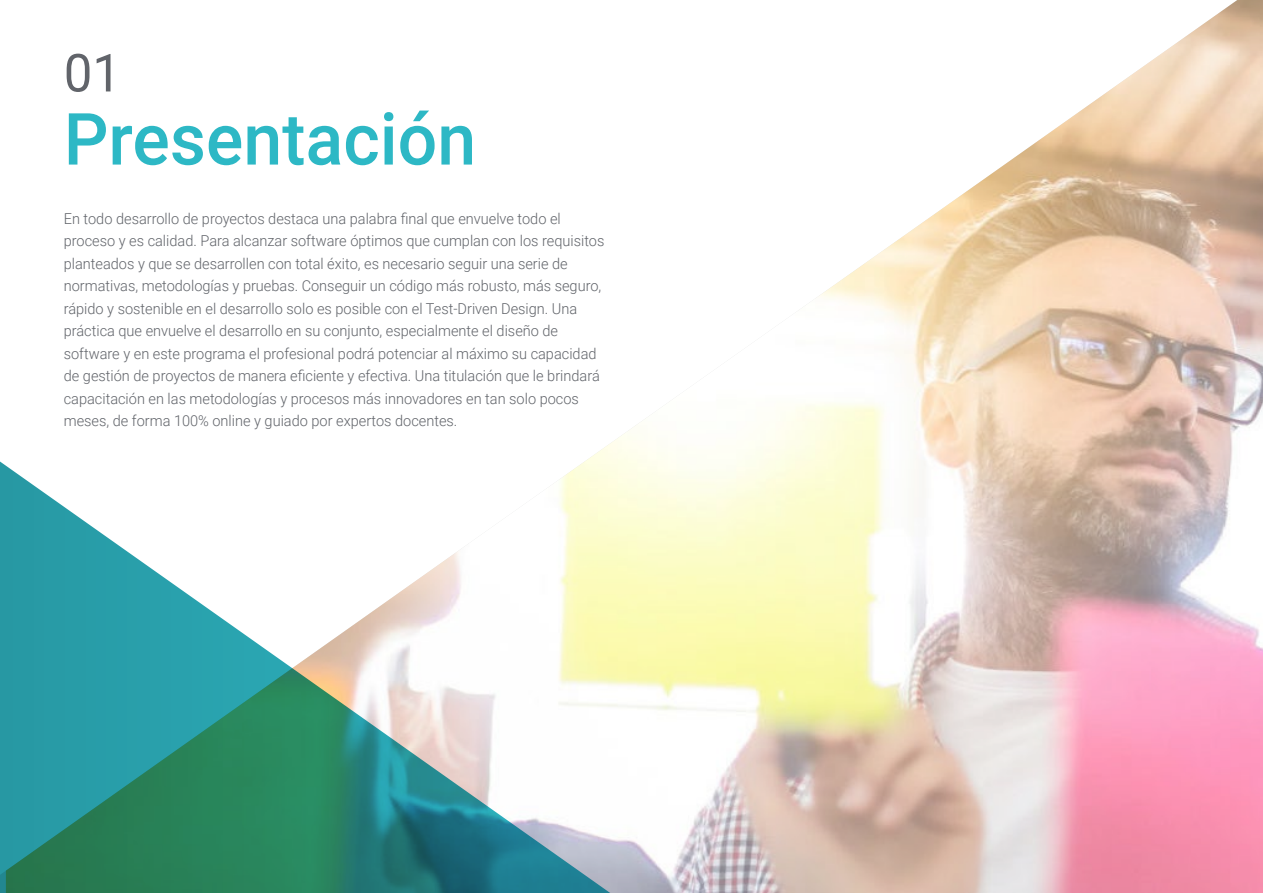
<style>
.page{position:relative;width:1263px;height:893px;background:#fff}
.page>*{position:absolute;margin:0;border:0;box-sizing:border-box;transform-origin:0 0}
.t1{font:500 72px "Roboto";color:#2db8c5}
.t2{font:52.5px "Roboto";color:#61646a}
.t3{font:300 15px/22.5px "Roboto";color:#61646a}
</style>
<div class="page">
<img style="left:607px;top:0;width:656px;height:893px">
<svg style="left:0;top:446px;width:640px;height:447px"></svg>
<h2 class="t2" style="left:64px;top:36px;width:59px">01</h2>
<h1 class="t1" style="left:64px;top:89px;width:414px">Presentación</h1>
<p class="t3" style="left:64px;top:207px;width:542px">En todo desarrollo de proyectos destaca una palabra final que envuelve todo el proceso y es calidad. Para alcanzar software óptimos que cumplan con los requisitos planteados y que se desarrollen con total éxito, es necesario seguir una serie de normativas, metodologías y pruebas. Conseguir un código más robusto, más seguro, rápido y sostenible en el desarrollo solo es posible con el Test-Driven Design. Una práctica que envuelve el desarrollo en su conjunto, especialmente el diseño de software y en este programa el profesional podrá potenciar al máximo su capacidad de gestión de proyectos de manera eficiente y efectiva. Una titulación que le brindará capacitación en las metodologías y procesos más innovadores en tan solo pocos meses, de forma 100% online y guiado por expertos docentes.</p>
</div>
